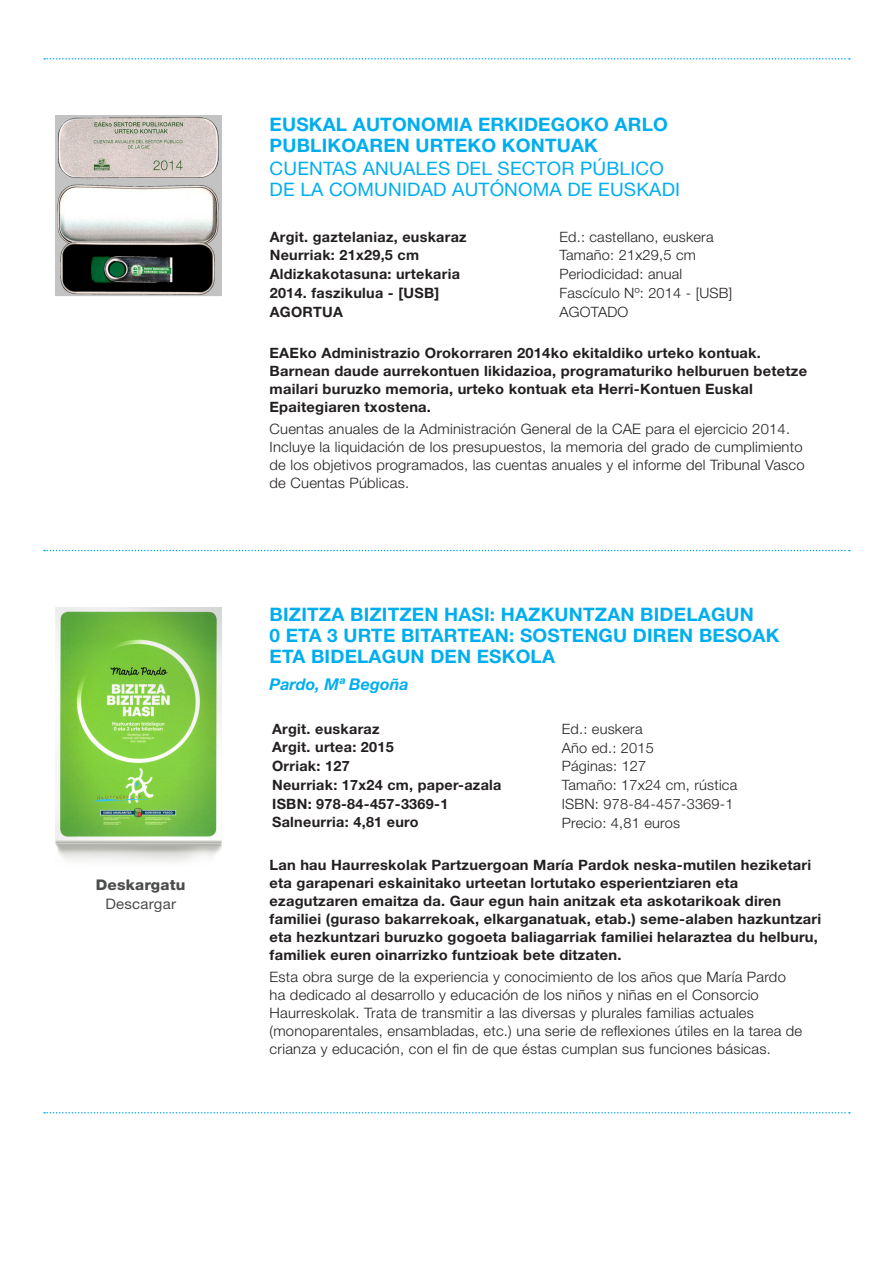
<style>
.page{position:relative;width:893px;height:1263px;background:#fff}
.page>*{position:absolute;margin:0;border:0;box-sizing:border-box;transform-origin:0 0}
.t1{font:700 18.6px/21px "Helvetica Neue";letter-spacing:.01em;color:#00aeef}
.t2{font:18.6px/21px "Helvetica Neue";letter-spacing:.01em;color:#00aeef}
.t3{font:italic 700 16.2px "Helvetica Neue";letter-spacing:.005em;color:#00aeef}
.t4{font:800 14.7px "Helvetica Neue";letter-spacing:.015em;color:#4b4c4d;scale:1.04 1}
.t5{font:14.55px "Helvetica Neue";letter-spacing:.02em;color:#4b4c4d}
.t6{font:300 14.4px/18px "Helvetica Neue";letter-spacing:.015em;color:#231f20}
.t7{font:700 14.25px/18.8px "Helvetica Neue";letter-spacing:.015em;color:#231f20}
.t8{font:300 14.25px/18.8px "Helvetica Neue";letter-spacing:.015em;color:#231f20}
</style>
<div class="page">
<img style="left:55px;top:115px;width:167px;height:181px">
<svg style="left:44px;top:58px;width:806px;height:2px"></svg>
<img style="left:55px;top:607px;width:167px;height:256px">
<svg style="left:44px;top:1112px;width:806px;height:1px"></svg>
<svg style="left:44px;top:550px;width:806px;height:1px"></svg>
<p class="t4" style="left:96px;top:876px;width:88px">Deskargatu</p>
<p class="t5" style="left:105px;top:895px;width:72px">Descargar</p>
<h1 class="t1" style="left:270px;top:114px;width:400px">EUSKAL AUTONOMIA ERKIDEGOKO ARLO<br>PUBLIKOAREN URTEKO KONTUAK</h1>
<h1 class="t2" style="left:270px;top:157px;width:412px">CUENTAS ANUALES DEL SECTOR PÚBLICO<br>DE LA COMUNIDAD AUTÓNOMA DE EUSKADI</h1>
<p class="t7" style="left:270px;top:227px;width:198px">Argit. gaztelaniaz, euskaraz<br>Neurriak: 21x29,5 cm<br>Aldizkakotasuna: urtekaria<br>2014. faszikulua - [USB]<br>AGORTUA</p>
<p class="t8" style="left:559px;top:227px;width:174px">Ed.: castellano, euskera<br>Tamaño: 21x29,5 cm<br>Periodicidad: anual<br>Fascículo Nº: 2014 - [USB]<br>AGOTADO</p>
<p class="t7" style="left:270px;top:343px;width:539px;line-height:18px">EAEko Administrazio Orokorraren 2014ko ekitaldiko urteko kontuak.<br>Barnean daude aurrekontuen likidazioa, programaturiko helburuen betetze mailari buruzko memoria, urteko kontuak eta Herri-Kontuen Euskal Epaitegiaren txostena.</p>
<p class="t6" style="left:270px;top:420px;width:537px">Cuentas anuales de la Administración General de la CAE para el ejercicio 2014.<br>Incluye la liquidación de los presupuestos, la memoria del grado de cumplimiento de los objetivos programados, las cuentas anuales y el informe del Tribunal Vasco de Cuentas Públicas.</p>
<h1 class="t1" style="left:270px;top:603px;width:511px">BIZITZA BIZITZEN HASI: HAZKUNTZAN BIDELAGUN<br>0 ETA 3 URTE BITARTEAN: SOSTENGU DIREN BESOAK<br>ETA BIDELAGUN DEN ESKOLA</h1>
<p class="t3" style="left:270px;top:674px;width:141px">Pardo, Mª Begoña</p>
<p class="t7" style="left:272px;top:719px;width:231px">Argit. euskaraz<br>Argit. urtea: 2015<br>Orriak: 127<br>Neurriak: 17x24 cm, paper-azala<br>ISBN: 978-84-457-3369-1<br>Salneurria: 4,81 euro</p>
<p class="t8" style="left:562px;top:719px;width:177px">Ed.: euskera<br>Año ed.: 2015<br>Páginas: 127<br>Tamaño: 17x24 cm, rústica<br>ISBN: 978-84-457-3369-1<br>Precio: 4,81 euros</p>
<p class="t7" style="left:270px;top:856px;width:553px;line-height:18px">Lan hau Haurreskolak Partzuergoan María Pardok neska-mutilen heziketari eta garapenari eskainitako urteetan lortutako esperientziaren eta ezagutzaren emaitza da. Gaur egun hain anitzak eta askotarikoak diren familiei (guraso bakarrekoak, elkarganatuak, etab.) seme-alaben hazkuntzari eta hezkuntzari buruzko gogoeta baliagarriak familiei helaraztea du helburu, familiek euren oinarrizko funtzioak bete ditzaten.</p>
<p class="t6" style="left:270px;top:968px;width:534px">Esta obra surge de la experiencia y conocimiento de los años que María Pardo ha dedicado al desarrollo y educación de los niños y niñas en el Consorcio Haurreskolak. Trata de transmitir a las diversas y plurales familias actuales (monoparentales, ensambladas, etc.) una serie de reflexiones útiles en la tarea de crianza y educación, con el fin de que éstas cumplan sus funciones básicas.</p>
</div>
